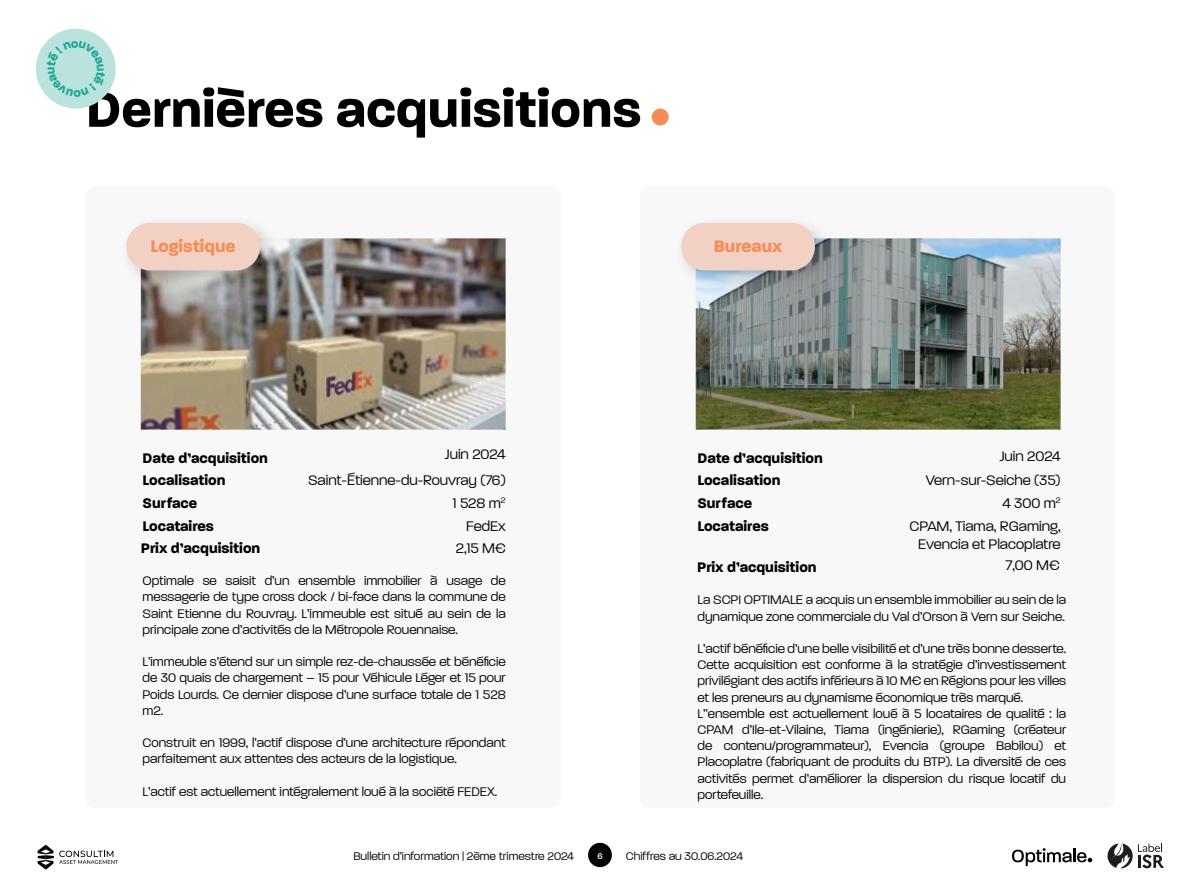
<style>
.page{position:relative;width:1200px;height:893px;background:#fff}
.page>*{position:absolute;margin:0;border:0;box-sizing:border-box;transform-origin:0 0}
.t1{font:700 54px "Paralucent";color:#000}
.t2{font:700 18px "Paralucent";color:#f58c54}
.t3{font:300 15px/18px "Paralucent";color:#000;text-align:center}
.t4{font:700 15px "Paralucent";color:#000}
.t5{font:300 13.5px/16.2px "Paralucent";color:#000}
.t6{font:300 12px "Paralucent";color:#000}
.t7{font:500 9px "Paralucent";color:#fff}
</style>
<div class="page">
<div style="left:588px;top:843px;width:24px;height:24px;background:#000;border-radius:50%"></div>
<svg style="left:1012px;top:848px;width:80px;height:18px"></svg>
<svg style="left:38px;top:845px;width:80px;height:25px"></svg>
<svg style="left:1107px;top:843px;width:57px;height:25px"></svg>
<div style="left:640px;top:186px;width:475px;height:622px;background:#f8f8f8;border-radius:10px"></div>
<div style="left:86px;top:186px;width:475px;height:622px;background:#f8f8f8;border-radius:10px"></div>
<div style="left:652px;top:109px;width:17px;height:17px;background:#f58c54;border-radius:50%"></div>
<img style="left:141px;top:238px;width:365px;height:192px">
<div style="left:118px;top:215px;width:162px;height:75px;background:#000;opacity:.19"></div>
<div style="left:126px;top:223px;width:134px;height:47px;background:#f2d1c4;border-radius:24px"></div>
<div style="left:36px;top:29px;width:80px;height:80px;background:#bae3dd;border-radius:50%"></div>
<img style="left:696px;top:238px;width:365px;height:192px">
<div style="left:673px;top:215px;width:162px;height:75px;background:#000;opacity:.19"></div>
<div style="left:681px;top:223px;width:134px;height:47px;background:#f2d1c4;border-radius:24px"></div>
<h1 class="t1" style="left:86px;top:77px;width:557px">Dernières acquisitions</h1>
<h2 class="t2" style="left:151px;top:236px;width:87px">Logistique</h2>
<h2 class="t2" style="left:714px;top:236px;width:70px">Bureaux</h2>
<p class="t4" style="left:143px;top:449px;width:127px">Date d’acquisition</p>
<p class="t3" style="left:445px;top:445px;width:62px">Juin 2024</p>
<p class="t4" style="left:143px;top:471px;width:85px">Localisation</p>
<p class="t3" style="left:308px;top:471px;width:199px">Saint-Étienne-du-Rouvray (76)</p>
<p class="t4" style="left:143px;top:494px;width:56px">Surface</p>
<p class="t3" style="left:453px;top:494px;width:55px">1 528 m<sup>2</sup></p>
<p class="t4" style="left:143px;top:517px;width:73px">Locataires</p>
<p class="t3" style="left:466px;top:517px;width:41px">FedEx</p>
<p class="t4" style="left:141px;top:539px;width:121px">Prix d’acquisition</p>
<p class="t3" style="left:456px;top:539px;width:51px">2,15 M€</p>
<p class="t5" style="left:143px;top:573px;width:365px;text-align:justify">Optimale se saisit d’un ensemble immobilier à usage de messagerie de type cross dock / bi-face dans la commune de Saint Etienne du Rouvray. L’immeuble est situé au sein de la principale zone d’activités de la Métropole Rouennaise.</p>
<p class="t5" style="left:143px;top:654px;width:365px;text-align:justify">L’immeuble s’étend sur un simple rez-de-chaussée et bénéficie de 30 quais de chargement – 15 pour Véhicule Léger et 15 pour Poids Lourds. Ce dernier dispose d’une surface totale de 1 528 m2.</p>
<p class="t5" style="left:143px;top:735px;width:365px">Construit en 1999, l’actif dispose d’une architecture répondant parfaitement aux attentes des acteurs de la logistique.</p>
<p class="t5" style="left:143px;top:783px;width:356px">L’actif est actuellement intégralement loué à la société FEDEX.</p>
<p class="t4" style="left:697px;top:449px;width:127px">Date d’acquisition</p>
<p class="t3" style="left:1000px;top:447px;width:62px">Juin 2024</p>
<p class="t4" style="left:697px;top:471px;width:85px">Localisation</p>
<p class="t3" style="left:926px;top:471px;width:136px">Vern-sur-Seiche (35)</p>
<p class="t4" style="left:697px;top:494px;width:56px">Surface</p>
<p class="t3" style="left:1002px;top:494px;width:60px">4 300 m<sup>2</sup></p>
<p class="t4" style="left:697px;top:517px;width:73px">Locataires</p>
<p class="t3" style="left:910px;top:517px;width:153px">CPAM, Tiama, RGaming,<br>Evencia et Placoplatre</p>
<p class="t4" style="left:697px;top:558px;width:121px">Prix d’acquisition</p>
<p class="t3" style="left:1005px;top:556px;width:56px">7,00 M€</p>
<p class="t5" style="left:697px;top:592px;width:370px">La SCPI OPTIMALE a acquis un ensemble immobilier au sein de la dynamique zone commerciale du Val d’Orson à Vern sur Seiche.</p>
<p class="t5" style="left:697px;top:640px;width:370px">L’actif bénéficie d’une belle visibilité et d’une très bonne desserte.<br>Cette acquisition est conforme à la stratégie d’investissement privilégiant des actifs inférieurs à 10 M€ en Régions pour les villes et les preneurs au dynamisme économique très marqué.<br>L’’ensemble est actuellement loué à 5 locataires de qualité : la CPAM d’Ile-et-Vilaine, Tiama (ingénierie), RGaming (créateur de contenu/programmateur), Evencia (groupe Babilou) et Placoplatre (fabriquant de produits du BTP). La diversité de ces activités permet d’améliorer la dispersion du risque locatif du portefeuille.</p>
<p class="t6" style="left:353px;top:849px;width:222px">Bulletin d’information | 2ème trimestre 2024</p>
<p class="t7" style="left:597px;top:850px;width:7px">6</p>
<p class="t6" style="left:626px;top:849px;width:119px">Chiffres au 30.06.2024</p>
</div>
